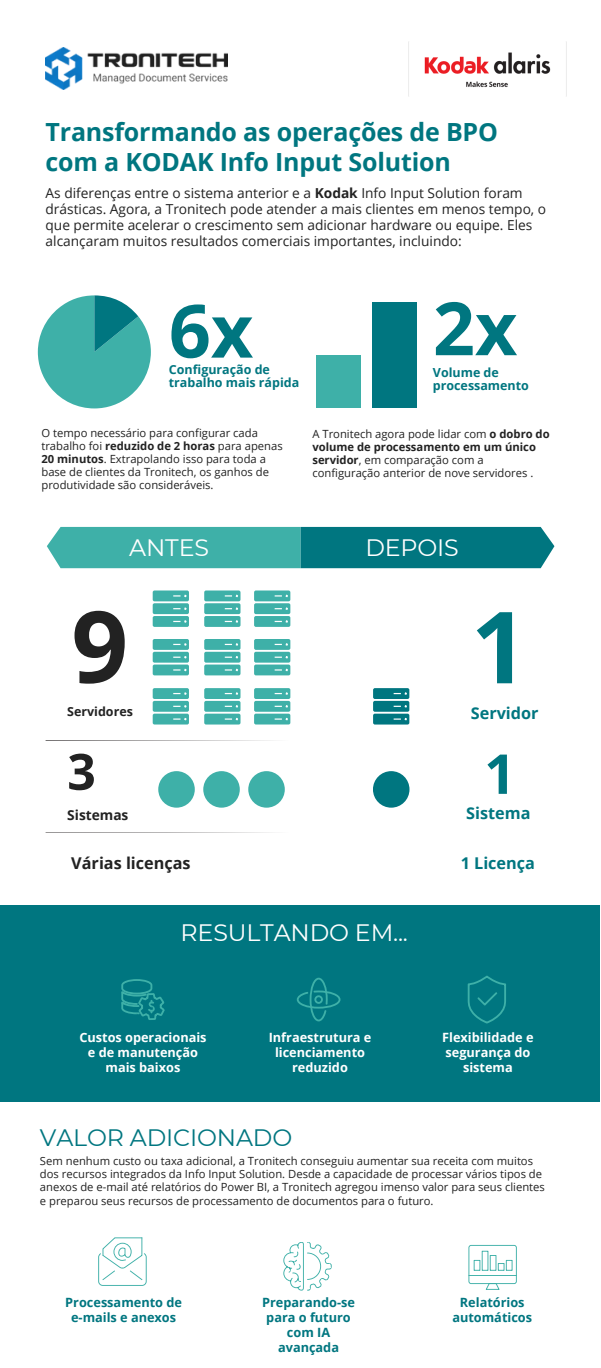
<style>
.page{position:relative;width:601px;height:1368px;background:#fff}
.page>*{position:absolute;margin:0;border:0;box-sizing:border-box;transform-origin:0 0}
.t1{font:700 99.5px "Open Sans";color:#222}
.t2{font:700 99.5px "Open Sans";color:#007680}
.t3{font:700 73.62px "Open Sans";color:#007680}
.t4{font:700 55px "Open Sans";color:#007680}
.t5{font:700 50px "Open Sans";color:#222}
.t6{font:700 25px/30px "Open Sans";letter-spacing:-.005em;color:#007680}
.t7{font:23.75px "Montserrat";letter-spacing:-.005em;color:#fff}
.t8{font:23.75px "Montserrat";letter-spacing:-.005em;color:#007680}
.t9{font:700 16.25px "Open Sans";color:#007680}
.t10{font:700 16.25px "Open Sans";color:#222}
.t11{font:13.75px/16px "Open Sans";color:#222}
.t12{font:700 13.75px "Open Sans";color:#222}
.t13{font:700 12.75px/15px "Open Sans";color:#fff;text-align:center}
.t14{font:700 12.75px/15px "Open Sans";color:#007680;text-align:center}
.t15{font:700 12.5px/12.2px "Open Sans";color:#007680}
.t16{font:700 12.5px "Open Sans";color:#222}
.t17{font:11.25px/13.1px "Open Sans";color:#222}
.s1{font-weight:700}
</style>
<div class="page">
<svg style="left:38px;top:295px;width:113px;height:113px"></svg>
<svg style="left:98px;top:1237px;width:49px;height:49px"></svg>
<svg style="left:283px;top:1242px;width:49px;height:48px"></svg>
<div style="left:317px;top:355px;width:44px;height:53px;background:#3eb0a8"></div>
<div style="left:372px;top:303px;width:44px;height:105px;background:#007680"></div>
<svg style="left:468px;top:1245px;width:49px;height:45px"></svg>
<div style="left:0;top:905px;width:600px;height:197px;background:#007680"></div>
<img style="left:408px;top:41px;width:159px;height:56px">
<img style="left:46px;top:48px;width:181px;height:42px">
<svg style="left:121px;top:979px;width:44px;height:41px"></svg>
<svg style="left:153px;top:590px;width:36px;height:37px"></svg>
<svg style="left:153px;top:639px;width:36px;height:36px"></svg>
<svg style="left:153px;top:688px;width:36px;height:36px"></svg>
<svg style="left:204px;top:590px;width:36px;height:37px"></svg>
<svg style="left:204px;top:639px;width:36px;height:36px"></svg>
<svg style="left:204px;top:688px;width:36px;height:36px"></svg>
<div style="left:158px;top:771px;width:37px;height:37px;background:#3eb0a8;border-radius:18px"></div>
<div style="left:203px;top:771px;width:37px;height:37px;background:#3eb0a8;border-radius:18px"></div>
<div style="left:248px;top:771px;width:37px;height:37px;background:#3eb0a8;border-radius:18px"></div>
<svg style="left:254px;top:639px;width:36px;height:36px"></svg>
<svg style="left:254px;top:590px;width:36px;height:37px"></svg>
<svg style="left:254px;top:688px;width:36px;height:36px"></svg>
<svg style="left:297px;top:978px;width:43px;height:43px"></svg>
<div style="left:373px;top:771px;width:36px;height:37px;background:#007680;border-radius:50%"></div>
<svg style="left:373px;top:688px;width:36px;height:36px"></svg>
<hr style="left:46px;top:740px;width:246px;height:1px;background:#231f20">
<hr style="left:46px;top:832px;width:245px;height:1px;background:#231f20">
<svg style="left:47px;top:527px;width:507px;height:41px;background:#249596"></svg>
<svg style="left:468px;top:975px;width:38px;height:48px"></svg>
<h5 class="t6" style="left:46px;top:116px;width:454px">Transformando as operações de BPO com a KODAK Info Input Solution</h5>
<h5 class="t11" style="left:46px;top:185px;width:502px">As diferenças entre o sistema anterior e a <span class="s1">Kodak</span> Info Input Solution foram drásticas. Agora, a Tronitech pode atender a mais clientes em menos tempo, o que permite acelerar o crescimento sem adicionar hardware ou equipe. Eles alcançaram muitos resultados comerciais importantes, incluindo:</h5>
<h5 class="t3" style="left:169px;top:279px;width:86px">6x</h5>
<p class="t15" style="left:169px;top:363px;width:132px">Configuração de trabalho mais rápida</p>
<h2 class="t3" style="left:433px;top:277px;width:86px">2x</h2>
<h2 class="t15" style="left:433px;top:365px;width:97px;line-height:13.1px">Volume de processamento</h2>
<p class="t17" style="left:41px;top:426px;width:243px">O tempo necessário para configurar cada trabalho foi <span class="s1">reduzido de 2 horas</span> para apenas <span class="s1">20 minutos</span>. Extrapolando isso para toda a base de clientes da Tronitech, os ganhos de produtividade são consideráveis.</p>
<h5 class="t17" style="left:312px;top:427px;width:239px">A Tronitech agora pode lidar com <span class="s1">o dobro do volume de processamento em um único servidor</span>, em comparação com a configuração anterior de nove servidores .</h5>
<h5 class="t7" style="left:129px;top:532px;width:81px">ANTES</h5>
<h1 class="t7" style="left:365px;top:532px;width:95px">DEPOIS</h1>
<h5 class="t1" style="left:71px;top:576px;width:58px">9</h5>
<p class="t2" style="left:471px;top:577px;width:58px">1</p>
<p class="t16" style="left:67px;top:702px;width:67px">Servidores</p>
<p class="t5" style="left:67px;top:736px;width:30px">3</p>
<p class="t12" style="left:67px;top:805px;width:63px">Sistemas</p>
<h5 class="t10" style="left:71px;top:852px;width:121px">Várias licenças</h5>
<p class="t9" style="left:471px;top:702px;width:69px">Servidor</p>
<h3 class="t4" style="left:484px;top:735px;width:33px">1</h3>
<h5 class="t9" style="left:466px;top:802px;width:66px">Sistema</h5>
<h4 class="t9" style="left:461px;top:852px;width:76px">1 Licença</h4>
<p class="t7" style="left:181px;top:918px;width:229px">RESULTANDO EM...</p>
<h4 class="t13" style="left:79px;top:1030px;width:129px">Custos operacionais e de manutenção mais baixos</h4>
<h2 class="t13" style="left:269px;top:1030px;width:104px">Infraestrutura e licenciamento reduzido</h2>
<h5 class="t13" style="left:442px;top:1030px;width:93px">Flexibilidade e segurança do sistema</h5>
<h3 class="t8" style="left:40px;top:1123px;width:254px">VALOR ADICIONADO</h3>
<h6 class="t17" style="left:40px;top:1154px;width:506px">Sem nenhum custo ou taxa adicional, a Tronitech conseguiu aumentar sua receita com muitos dos recursos integrados da Info Input Solution. Desde a capacidade de processar vários tipos de anexos de e-mail até relatórios do Power BI, a Tronitech agregou imenso valor para seus clientes e preparou seus recursos de processamento de documentos para o futuro.</h6>
<h4 class="t14" style="left:65px;top:1294px;width:118px">Processamento de e-mails e anexos</h4>
<h4 class="t14" style="left:262px;top:1294px;width:94px">Preparando-se para o futuro com IA avançada</h4>
<h5 class="t14" style="left:452px;top:1294px;width:81px">Relatórios automáticos</h5>
</div>
